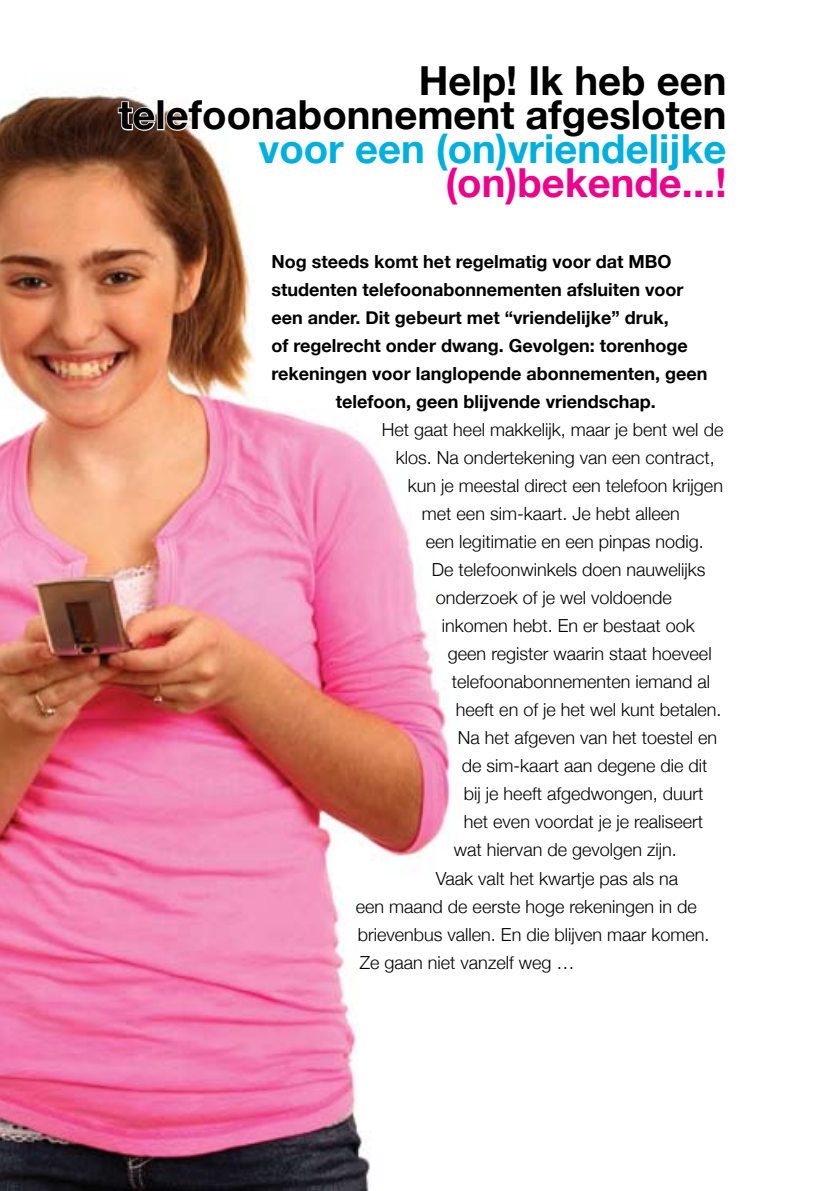
<style>
.page{position:relative;width:840px;height:1191px;background:#fff}
.page>*{position:absolute;margin:0;border:0;box-sizing:border-box;transform-origin:0 0}
.t1{font:700 40px/34px "Helvetica Neue";color:#000;text-align:right}
.t2{font:700 40px "Helvetica Neue";color:#00afdd}
.t3{font:700 40px "Helvetica Neue";color:#ec008c}
.t4{font:300 18px "Helvetica Neue";color:#000}
.t5{font:700 18px "Helvetica Neue";color:#000}
</style>
<div class="page">
<img style="left:0;top:89px;width:451px;height:1102px">
<svg style="left:117px;top:100px;width:40px;height:32px"></svg>
<div style="left:157px;top:100px;width:7px;height:30px;border:2px solid #fff"></div>
<svg style="left:165px;top:89px;width:286px;height:117px"></svg>
<h1 class="t1" style="left:118px;top:63px;width:609px">Help! Ik heb een telefoonabonnement afgesloten</h1>
<h1 class="t2" style="left:258px;top:124px;width:469px">voor een (on)vriendelijke</h1>
<h1 class="t3" style="left:445px;top:158px;width:282px">(on)bekende...!</h1>
<p class="t5" style="left:271px;top:250px;width:401px">Nog steeds komt het regelmatig voor dat MBO</p>
<p class="t5" style="left:271px;top:278px;width:413px">studenten telefoonabonnementen afsluiten voor</p>
<p class="t5" style="left:271px;top:306px;width:398px">een ander. Dit gebeurt met “vriendelijke” druk,</p>
<p class="t5" style="left:271px;top:334px;width:418px">of regelrecht onder dwang. Gevolgen: torenhoge</p>
<p class="t5" style="left:271px;top:362px;width:437px">rekeningen voor langlopende abonnementen, geen</p>
<p class="t5" style="left:335px;top:390px;width:321px">telefoon, geen blijvende vriendschap.</p>
<p class="t4" style="left:381px;top:419px;width:343px">Het gaat heel makkelijk, maar je bent wel de</p>
<p class="t4" style="left:395px;top:447px;width:320px">klos. Na ondertekening van een contract,</p>
<p class="t4" style="left:407px;top:475px;width:316px">kun je meestal direct een telefoon krijgen</p>
<p class="t4" style="left:421px;top:503px;width:259px">met een sim-kaart. Je hebt alleen</p>
<p class="t4" style="left:425px;top:531px;width:279px">een legitimatie en een pinpas nodig.</p>
<p class="t4" style="left:431px;top:559px;width:275px">De telefoonwinkels doen nauwelijks</p>
<p class="t4" style="left:435px;top:587px;width:237px">onderzoek of je wel voldoende</p>
<p class="t4" style="left:441px;top:615px;width:254px">inkomen hebt. En er bestaat ook</p>
<p class="t4" style="left:447px;top:643px;width:265px">geen register waarin staat hoeveel</p>
<p class="t4" style="left:451px;top:671px;width:260px">telefoonabonnementen iemand al</p>
<p class="t4" style="left:455px;top:699px;width:267px">heeft en of je het wel kunt betalen.</p>
<p class="t4" style="left:457px;top:727px;width:261px">Na het afgeven van het toestel en</p>
<p class="t4" style="left:461px;top:755px;width:247px">de sim-kaart aan degene die dit</p>
<p class="t4" style="left:463px;top:783px;width:241px">bij je heeft afgedwongen, duurt</p>
<p class="t4" style="left:463px;top:811px;width:241px">het even voordat je je realiseert</p>
<p class="t4" style="left:453px;top:839px;width:224px">wat hiervan de gevolgen zijn.</p>
<p class="t4" style="left:435px;top:867px;width:244px">Vaak valt het kwartje pas als na</p>
<p class="t4" style="left:355px;top:895px;width:342px">een maand de eerste hoge rekeningen in de</p>
<p class="t4" style="left:357px;top:923px;width:353px">brievenbus vallen. En die blijven maar komen.</p>
<p class="t4" style="left:359px;top:951px;width:216px">Ze gaan niet vanzelf weg …</p>
</div>
